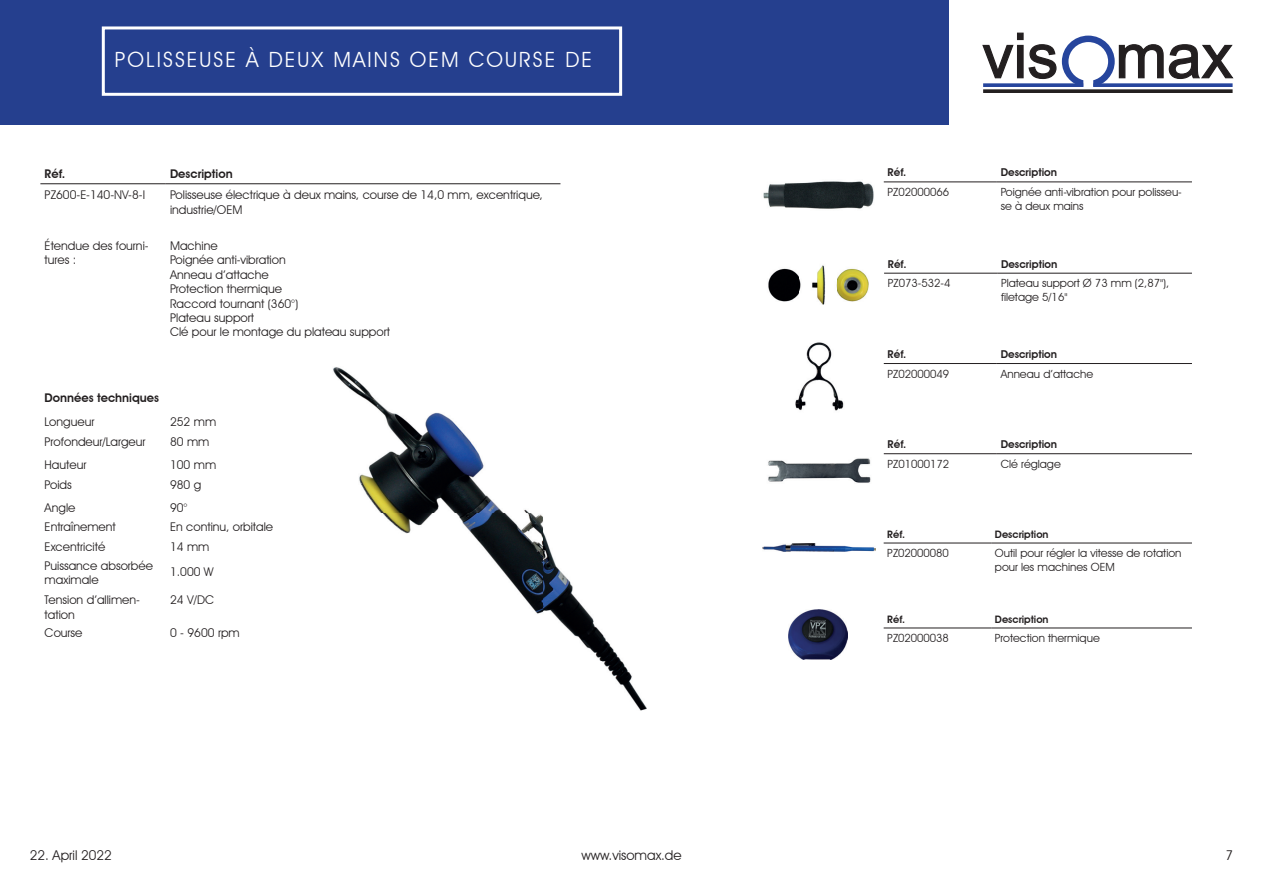
<style>
.page{position:relative;width:1263px;height:893px;background:#fff}
.page>*{position:absolute;margin:0;border:0;box-sizing:border-box;transform-origin:0 0}
.t1{font:21px "Avant Garde IT Cby BT";letter-spacing:.1em;color:#fff}
.t2{font:13.5px "Avant Garde IT Cby BT";color:#231f20}
.t3{font:12px/14.4px "Avant Garde IT Cby BT";color:#231f20}
.t4{font:600 12px "Avant Garde IT Cby BT";color:#231f20}
.t5{font:11.25px/13.5px "Avant Garde IT Cby BT";color:#231f20}
.t6{font:600 10.8px "Avant Garde IT Cby BT";color:#231f20}
.t7{font:600 10.35px "Avant Garde IT Cby BT";color:#231f20}
</style>
<div class="page">
<div style="left:0;top:0;width:949px;height:124px;background:#253f8e"></div>
<svg style="left:983px;top:89px;width:249px;height:4px"></svg>
<svg style="left:982px;top:32px;width:252px;height:55px"></svg>
<div style="left:102px;top:26px;width:520px;height:70px;border:3px solid #fff"></div>
<img style="left:333px;top:367px;width:314px;height:343px">
<hr style="left:40px;top:183px;width:126px;height:1px;background:#231f20">
<hr style="left:166px;top:183px;width:394px;height:1px;background:#231f20">
<img style="left:768px;top:265px;width:101px;height:40px">
<hr style="left:884px;top:273px;width:113px;height:1px;background:#231f20">
<hr style="left:997px;top:273px;width:195px;height:1px;background:#231f20">
<img style="left:763px;top:181px;width:111px;height:28px">
<hr style="left:884px;top:182px;width:113px;height:1px;background:#231f20">
<hr style="left:997px;top:182px;width:195px;height:1px;background:#231f20">
<img style="left:795px;top:342px;width:49px;height:69px">
<hr style="left:884px;top:363px;width:113px;height:1px;background:#231f20">
<hr style="left:997px;top:363px;width:195px;height:1px;background:#231f20">
<hr style="left:884px;top:453px;width:113px;height:1px;background:#231f20">
<hr style="left:997px;top:453px;width:195px;height:1px;background:#231f20">
<img style="left:763px;top:543px;width:112px;height:9px">
<hr style="left:884px;top:543px;width:107px;height:1px;background:#231f20">
<hr style="left:991px;top:543px;width:201px;height:1px;background:#231f20">
<img style="left:788px;top:610px;width:59px;height:49px">
<hr style="left:884px;top:628px;width:107px;height:1px;background:#231f20">
<hr style="left:991px;top:628px;width:201px;height:1px;background:#231f20">
<img style="left:768px;top:458px;width:103px;height:25px">
<h1 class="t1" style="left:115px;top:46px;width:479px">POLISSEUSE À DEUX MAINS OEM COURSE DE</h1>
<p class="t4" style="left:45px;top:166px;width:22px">Réf.</p>
<p class="t4" style="left:170px;top:166px;width:64px">Description</p>
<p class="t3" style="left:45px;top:188px;width:102px">PZ600-E-140-NV-8-I</p>
<p class="t3" style="left:170px;top:188px;width:374px">Polisseuse électrique à deux mains, course de 14,0 mm, excentrique, industrie/OEM</p>
<p class="t3" style="left:45px;top:238px;width:106px">Étendue des fourni&shy;tures :</p>
<p class="t3" style="left:170px;top:238px;width:221px">Machine<br>Poignée anti-vibration<br>Anneau d’attache<br>Protection thermique<br>Raccord tournant (360°)<br>Plateau support<br>Clé pour le montage du plateau support</p>
<p class="t4" style="left:45px;top:391px;width:116px">Données techniques</p>
<p class="t3" style="left:45px;top:414px;width:51px">Longueur</p>
<p class="t3" style="left:170px;top:414px;width:48px">252 mm</p>
<p class="t3" style="left:45px;top:434px;width:102px">Profondeur/Largeur</p>
<p class="t3" style="left:170px;top:434px;width:41px">80 mm</p>
<p class="t3" style="left:45px;top:457px;width:43px">Hauteur</p>
<p class="t3" style="left:170px;top:457px;width:48px">100 mm</p>
<p class="t3" style="left:45px;top:478px;width:29px">Poids</p>
<p class="t3" style="left:170px;top:478px;width:33px">980 g</p>
<p class="t3" style="left:45px;top:500px;width:32px">Angle</p>
<p class="t3" style="left:170px;top:500px;width:19px">90°</p>
<p class="t3" style="left:45px;top:520px;width:73px">Entraînement</p>
<p class="t3" style="left:170px;top:520px;width:105px">En continu, orbitale</p>
<p class="t3" style="left:45px;top:539px;width:62px">Excentricité</p>
<p class="t3" style="left:170px;top:539px;width:41px">14 mm</p>
<p class="t3" style="left:45px;top:558px;width:110px">Puissance absorbée maximale</p>
<p class="t3" style="left:170px;top:565px;width:45px">1.000 W</p>
<p class="t3" style="left:45px;top:593px;width:97px">Tension d’allimen&shy;tation</p>
<p class="t3" style="left:170px;top:593px;width:45px">24 V/DC</p>
<p class="t3" style="left:45px;top:626px;width:39px">Course</p>
<p class="t3" style="left:170px;top:626px;width:71px">0 - 9600 rpm</p>
<p class="t6" style="left:888px;top:166px;width:20px">Réf.</p>
<p class="t6" style="left:1001px;top:166px;width:58px">Description</p>
<p class="t5" style="left:888px;top:185px;width:63px">PZ02000066</p>
<p class="t5" style="left:1001px;top:185px;width:183px">Poignée anti-vibration pour polisseu&shy;se à deux mains</p>
<p class="t6" style="left:888px;top:257px;width:20px">Réf.</p>
<p class="t6" style="left:1001px;top:257px;width:58px">Description</p>
<p class="t5" style="left:888px;top:277px;width:64px">PZ073-532-4</p>
<p class="t5" style="left:1001px;top:277px;width:170px">Plateau support Ø 73 mm (2,87"), filetage 5/16"</p>
<p class="t6" style="left:888px;top:348px;width:20px">Réf.</p>
<p class="t6" style="left:1001px;top:348px;width:58px">Description</p>
<p class="t5" style="left:888px;top:367px;width:63px">PZ02000049</p>
<p class="t5" style="left:1001px;top:367px;width:94px">Anneau d’attache</p>
<p class="t6" style="left:888px;top:438px;width:20px">Réf.</p>
<p class="t6" style="left:1001px;top:438px;width:58px">Description</p>
<p class="t5" style="left:888px;top:457px;width:63px">PZ01000172</p>
<p class="t5" style="left:1001px;top:457px;width:62px">Clé réglage</p>
<p class="t7" style="left:887px;top:528px;width:19px">Réf.</p>
<p class="t7" style="left:995px;top:528px;width:55px">Description</p>
<p class="t5" style="left:887px;top:546px;width:63px">PZ02000080</p>
<p class="t5" style="left:995px;top:546px;width:188px">Outil pour régler la vitesse de rotation pour les machines OEM</p>
<p class="t7" style="left:887px;top:613px;width:19px">Réf.</p>
<p class="t7" style="left:995px;top:613px;width:55px">Description</p>
<p class="t5" style="left:887px;top:631px;width:63px">PZ02000038</p>
<p class="t5" style="left:995px;top:631px;width:106px">Protection thermique</p>
<p class="t2" style="left:30px;top:847px;width:84px">22. April 2022</p>
<p class="t2" style="left:581px;top:847px;width:102px">www.visomax.de</p>
<p class="t2" style="left:1225px;top:847px;width:9px">7</p>
</div>
